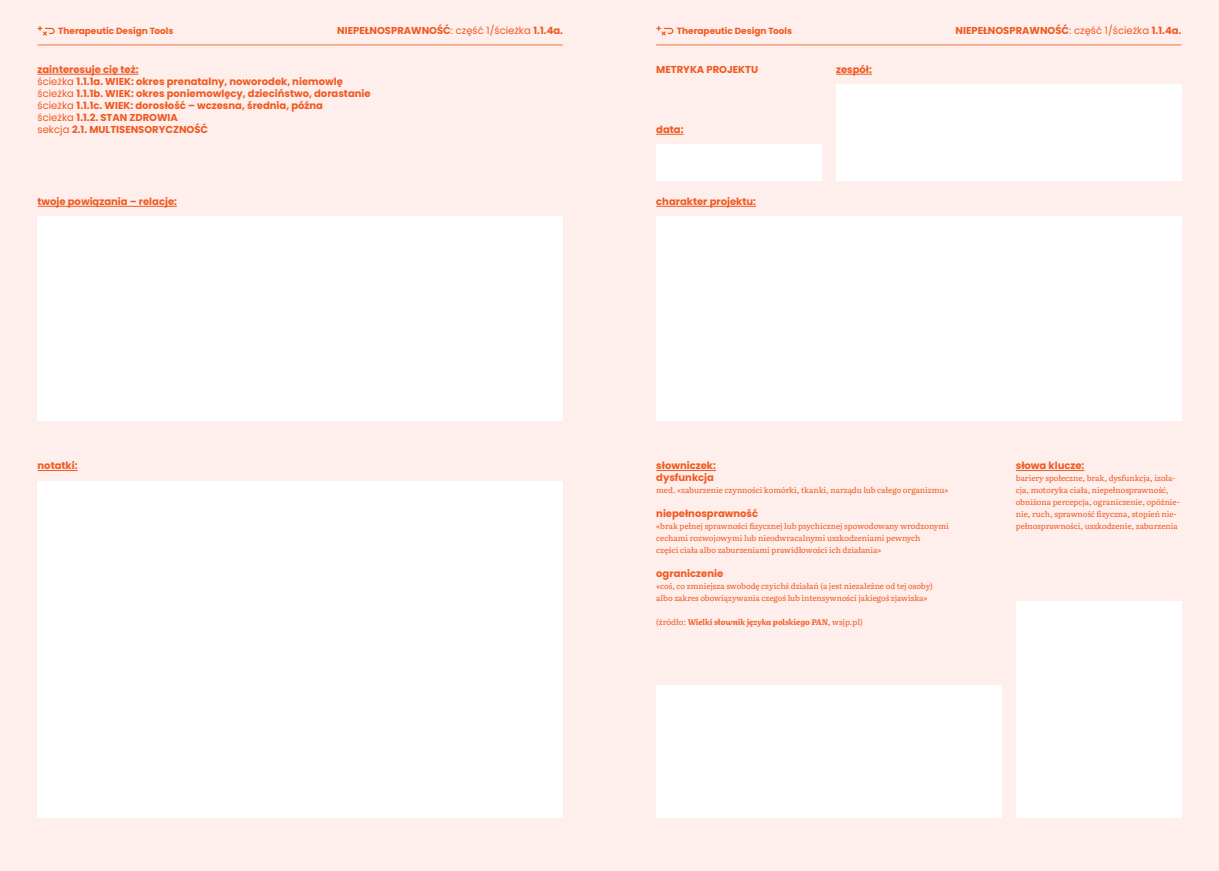
<style>
.page{position:relative;width:1219px;height:871px;background:#fff}
.page>*{position:absolute;margin:0;border:0;box-sizing:border-box;transform-origin:0 0}
.POPPINS_REGULAR{font:700 10px "Poppins";color:#f15921}
._1_TOP_HEAD_POPPINS_REGULAR{font:700 10px "Poppins";color:#f15921}
._1_H_1_Orange_UNDER{font:700 10px "Poppins";color:#f15921}
._2_H_2_Orange_BOLD{font:700 10px "Poppins";color:#f15921}
.t1{font:700 8.9px "Poppins";color:#f15921}
.Body_TXT_Orange_NO_DROP_4mm{font:8px/12px "Literata";color:#f15921}
.Body_TXT_Orange_DROP_4mm{font:8px/12px "Literata";color:#f15921}
.Body_TXT_Orange_NO_DROP_4mm-2{font:italic 8px "Literata";letter-spacing:-.01em;color:#f15921}
.s1{font-weight:400}
.s2{font-style:normal}
</style>
<div class="page">
<div style="left:0;top:0;width:1219px;height:870px;background:#feefec"></div>
<div style="left:38px;top:481px;width:525px;height:336px;background:#fff"></div>
<hr style="left:656px;top:45px;width:525px;height:1px;background:#f3733c">
<hr style="left:38px;top:45px;width:525px;height:1px;background:#f3733c">
<svg style="left:656px;top:26px;width:17px;height:10px"></svg>
<svg style="left:38px;top:26px;width:17px;height:10px"></svg>
<hr style="left:38px;top:470px;width:40px;height:1px;background:#f15921">
<hr style="left:38px;top:206px;width:139px;height:1px;background:#f15921">
<div style="left:38px;top:217px;width:525px;height:204px;background:#fff"></div>
<div style="left:656px;top:217px;width:525px;height:204px;background:#fff"></div>
<div style="left:836px;top:85px;width:345px;height:96px;background:#fff"></div>
<div style="left:656px;top:145px;width:166px;height:36px;background:#fff"></div>
<div style="left:656px;top:685px;width:346px;height:132px;background:#fff"></div>
<div style="left:1016px;top:601px;width:165px;height:216px;background:#fff"></div>
<svg style="left:656px;top:134px;width:27px;height:1px"></svg>
<hr style="left:836px;top:74px;width:36px;height:1px;background:#f15921">
<hr style="left:656px;top:206px;width:100px;height:1px;background:#f15921">
<hr style="left:38px;top:74px;width:100px;height:1px;background:#f15921">
<hr style="left:1016px;top:470px;width:68px;height:1px;background:#f15921">
<hr style="left:656px;top:470px;width:60px;height:1px;background:#f15921">
<p class="_1_TOP_HEAD_POPPINS_REGULAR" style="left:337px;top:25px;width:227px">NIEPEŁNOSPRAWNOŚĆ<span class="s1">: część 1/ścieżka</span> 1.1.4a.</p>
<p class="t1" style="left:58px;top:26px;width:117px">Therapeutic Design Tools</p>
<p class="t1" style="left:677px;top:26px;width:117px">Therapeutic Design Tools</p>
<p class="POPPINS_REGULAR" style="left:656px;top:63px;width:103px">METRYKA PROJEKTU</p>
<p class="_1_H_1_Orange_UNDER" style="left:38px;top:63px;width:102px">zainteresuje cię też:</p>
<p class="POPPINS_REGULAR" style="left:38px;top:75px;width:307px"><span class="s1">ścieżka</span> 1.1.1a. WIEK: okres prenatalny, noworodek, niemowlę</p>
<p class="POPPINS_REGULAR" style="left:38px;top:87px;width:335px"><span class="s1">ścieżka</span> 1.1.1b. WIEK: okres poniemowlęcy, dzieciństwo, dorastanie</p>
<p class="POPPINS_REGULAR" style="left:38px;top:99px;width:287px"><span class="s1">ścieżka</span> 1.1.1c. WIEK: dorosłość – wczesna, średnia, późna</p>
<p class="POPPINS_REGULAR" style="left:38px;top:111px;width:142px"><span class="s1">ścieżka</span> 1.1.2. STAN ZDROWIA</p>
<p class="POPPINS_REGULAR" style="left:38px;top:123px;width:172px"><span class="s1">sekcja</span> 2.1. MULTISENSORYCZNOŚĆ</p>
<p class="POPPINS_REGULAR" style="left:656px;top:123px;width:29px">data:</p>
<p class="POPPINS_REGULAR" style="left:38px;top:195px;width:141px">twoje powiązania – relacje:</p>
<p class="POPPINS_REGULAR" style="left:656px;top:195px;width:101px">charakter projektu:</p>
<p class="POPPINS_REGULAR" style="left:836px;top:63px;width:37px">zespół:</p>
<p class="_1_TOP_HEAD_POPPINS_REGULAR" style="left:955px;top:25px;width:227px">NIEPEŁNOSPRAWNOŚĆ<span class="s1">: część 1/ścieżka</span> 1.1.4a.</p>
<p class="POPPINS_REGULAR" style="left:38px;top:459px;width:41px">notatki:</p>
<p class="_1_H_1_Orange_UNDER" style="left:656px;top:459px;width:61px">słowniczek:</p>
<p class="_2_H_2_Orange_BOLD" style="left:656px;top:471px;width:59px">dysfunkcja</p>
<p class="Body_TXT_Orange_NO_DROP_4mm" style="left:656px;top:483px;width:294px">med. «zaburzenie czynności komórki, tkanki, narządu lub całego organizmu»</p>
<p class="_2_H_2_Orange_BOLD" style="left:656px;top:507px;width:103px">niepełnosprawność</p>
<p class="Body_TXT_Orange_NO_DROP_4mm" style="left:656px;top:519px;width:294px">«brak pełnej sprawności fizycznej lub psychicznej spowodowany wrodzonymi cechami rozwojowymi lub nieodwracalnymi uszkodzeniami pewnych<br>części ciała albo zaburzeniami prawidłowości ich działania»</p>
<p class="_2_H_2_Orange_BOLD" style="left:656px;top:567px;width:68px">ograniczenie</p>
<p class="Body_TXT_Orange_NO_DROP_4mm" style="left:656px;top:579px;width:278px">«coś, co zmniejsza swobodę czyichś działań (a jest niezależne od tej osoby) albo zakres obowiązywania czegoś lub intensywności jakiegoś zjawiska»</p>
<p class="Body_TXT_Orange_NO_DROP_4mm-2" style="left:656px;top:616px;width:208px"><span class="s2">(źródło:</span> Wielki słownik języka polskiego PAN<span class="s2">, wsjp.pl)</span></p>
<p class="_1_H_1_Orange_UNDER" style="left:1016px;top:459px;width:70px">słowa klucze:</p>
<p class="Body_TXT_Orange_DROP_4mm" style="left:1016px;top:471px;width:165px">bariery społeczne, brak, dysfunkcja, izola&shy;cja, motoryka ciała, niepełnosprawność, obniżona percepcja, ograniczenie, opóźnie&shy;nie, ruch, sprawność fizyczna, stopień nie&shy;pełnosprawności, uszkodzenie, zaburzenia</p>
</div>
